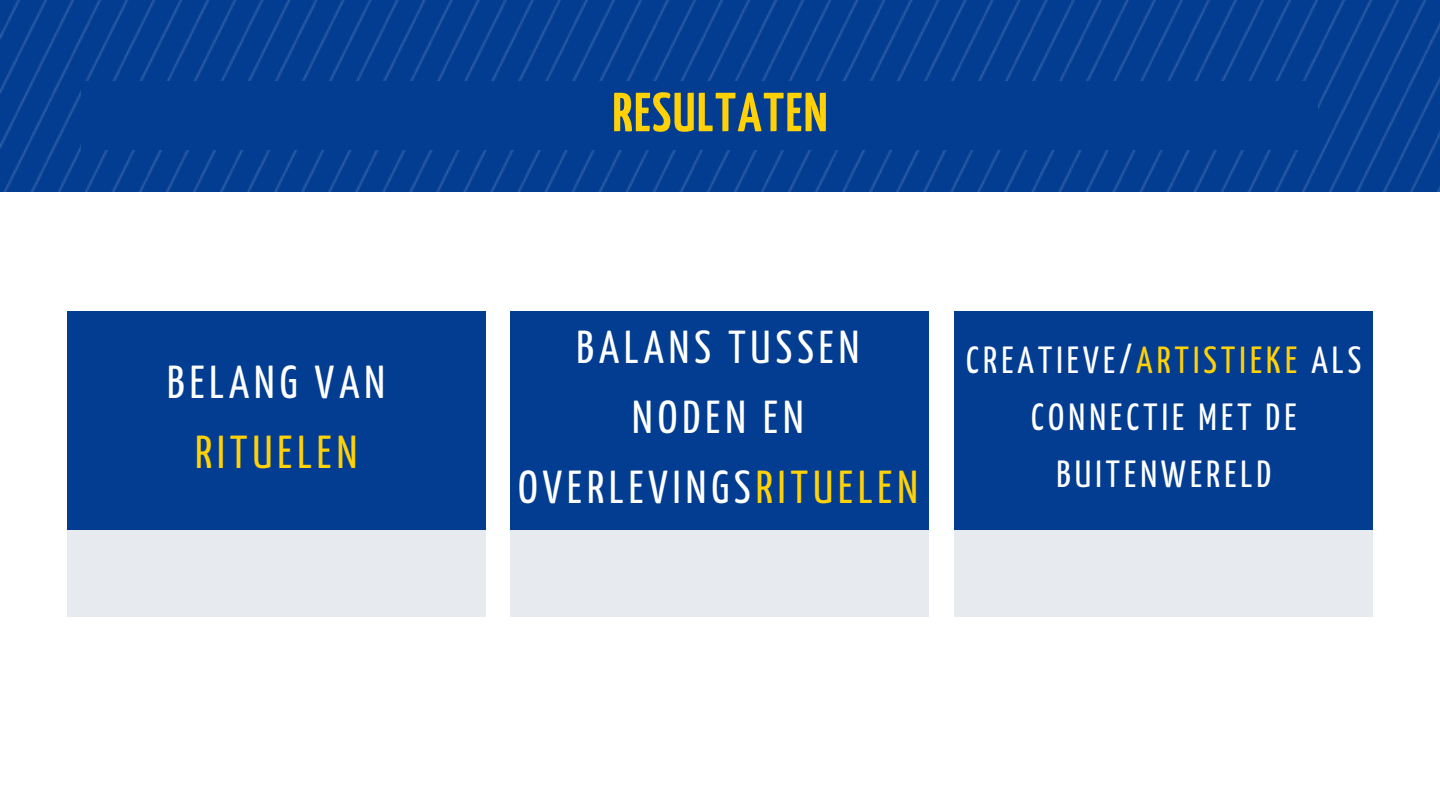
<style>
.page{position:relative;width:1440px;height:810px;background:#fff}
.page>*{position:absolute;margin:0;border:0;box-sizing:border-box;transform-origin:0 0}
.t1{font:700 55px "Yanone Kaffeesatz";letter-spacing:.03em;color:#ffd106}
.t2{font:46.1px/69.8px "Yanone Kaffeesatz";letter-spacing:.11em;color:#fff;text-align:center}
.t3{font:46.1px "Yanone Kaffeesatz";letter-spacing:.11em;color:#ffd106}
.t4{font:37.7px/57px "Yanone Kaffeesatz";letter-spacing:.11em;color:#fff;text-align:center}
.s1{color:#ffd106}
</style>
<div class="page">
<img style="left:0;top:0;width:1440px;height:192px">
<div style="left:81px;top:81px;width:1237px;height:69px;background:#033d92"></div>
<div style="left:67px;top:312px;width:418px;height:305px;background:#e7ebf0"></div>
<div style="left:511px;top:312px;width:418px;height:305px;background:#e7ebf0"></div>
<div style="left:954px;top:312px;width:419px;height:305px;background:#e7ebf0"></div>
<div style="left:67px;top:312px;width:418px;height:218px;background:#033d92"></div>
<div style="left:511px;top:312px;width:418px;height:218px;background:#033d92"></div>
<div style="left:954px;top:312px;width:419px;height:218px;background:#033d92"></div>
<p class="t2" style="left:167px;top:351px;width:219px">BELANG VAN</p>
<p class="t3" style="left:195px;top:434px;width:164px">RITUELEN</p>
<h1 class="t1" style="left:612px;top:91px;width:217px">RESULTATEN</h1>
<p class="t2" style="left:518px;top:316px;width:401px">BALANS TUSSEN<br>NODEN EN<br>OVERLEVINGS<span class="s1">RITUELEN</span></p>
<p class="t4" style="left:966px;top:335px;width:397px">CREATIEVE/<span class="s1">ARTISTIEKE</span> ALS<br>CONNECTIE MET DE<br>BUITENWERELD</p>
</div>
